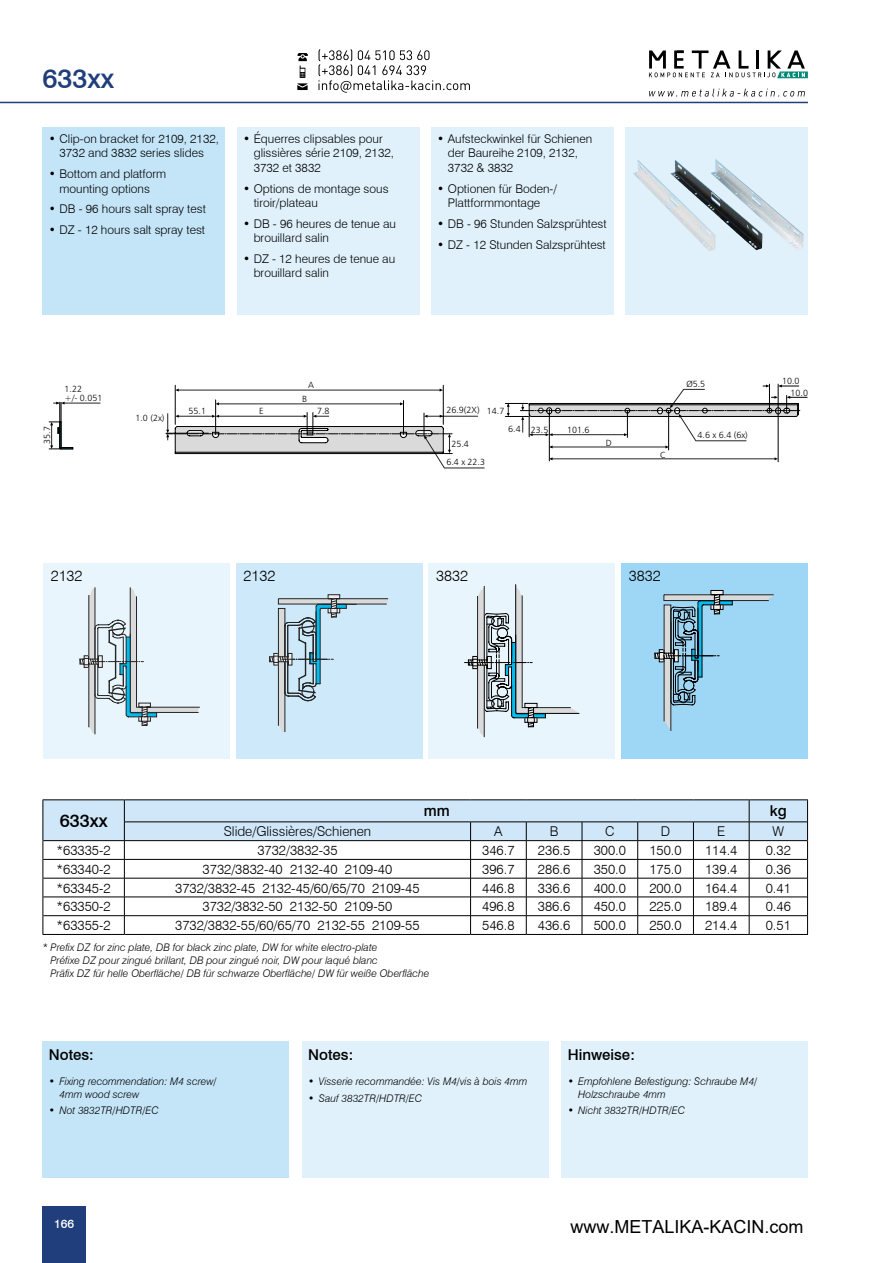
<style>
.page{position:relative;width:893px;height:1263px;background:#fff}
.page>*{position:absolute;margin:0;border:0;box-sizing:border-box;transform-origin:0 0}
.t1{font:500 27px "Swiss 721 BT";letter-spacing:-.005em;color:#203d7c}
.t2{font:18px "Arial";color:#000}
.t3{font:500 18px "Swiss 721 BT";color:#000}
.t4{font:500 15px "Swiss 721 BT";color:#000}
.t5{font:300 15px "Swiss 721 BT";color:#000}
.t6{font:300 13.5px "Swiss 721 BT";color:#000}
.t7{font:300 12px/14.4px "Swiss 721 BT";color:#000}
.t8{font:500 12px "Swiss 721 BT";color:#fff}
.t9{font:italic 300 10.5px/12.6px "Swiss 721 BT";color:#000}
.t10{font:8.85px/8.6px "Humanist 777 BT Light B";color:#000}
</style>
<div class="page">
<hr style="left:0;top:102px;width:808px;height:1px;background:#203d7c">
<div style="left:43px;top:1206px;width:43px;height:57px;background:#203d7c"></div>
<div style="left:43px;top:128px;width:182px;height:187px;background:#c4e5f8"></div>
<div style="left:237px;top:128px;width:183px;height:187px;background:#e0f1fb"></div>
<div style="left:431px;top:128px;width:183px;height:187px;background:#e0f1fb"></div>
<div style="left:625px;top:128px;width:183px;height:187px;background:#e0f1fb"></div>
<img style="left:711px;top:159px;width:93px;height:92px">
<hr style="left:43px;top:799px;width:81px;height:1px;background:#000">
<hr style="left:124px;top:799px;width:347px;height:1px;background:#000">
<hr style="left:471px;top:799px;width:55px;height:1px;background:#000">
<hr style="left:526px;top:799px;width:56px;height:1px;background:#000">
<hr style="left:582px;top:799px;width:56px;height:1px;background:#000">
<hr style="left:638px;top:799px;width:55px;height:1px;background:#000">
<hr style="left:693px;top:799px;width:56px;height:1px;background:#000">
<hr style="left:749px;top:799px;width:59px;height:1px;background:#000">
<hr style="left:43px;top:934px;width:81px;height:1px;background:#000">
<hr style="left:124px;top:934px;width:347px;height:1px;background:#000">
<hr style="left:471px;top:934px;width:55px;height:1px;background:#000">
<hr style="left:526px;top:934px;width:56px;height:1px;background:#000">
<hr style="left:582px;top:934px;width:56px;height:1px;background:#000">
<hr style="left:638px;top:934px;width:55px;height:1px;background:#000">
<hr style="left:693px;top:934px;width:56px;height:1px;background:#000">
<hr style="left:749px;top:934px;width:59px;height:1px;background:#000">
<svg style="left:43px;top:800px;width:765px;height:134px"></svg>
<div style="left:43px;top:1042px;width:246px;height:136px;background:#c4e5f8"></div>
<div style="left:561px;top:1042px;width:247px;height:136px;background:#e0f1fb"></div>
<div style="left:302px;top:1042px;width:247px;height:136px;background:#e0f1fb"></div>
<svg style="left:166px;top:384px;width:641px;height:84px"></svg>
<hr style="left:64px;top:403px;width:36px;height:1px;background:#242424">
<svg style="left:49px;top:402px;width:24px;height:47px"></svg>
<div style="left:43px;top:563px;width:187px;height:195px;background:#e9f5fc"></div>
<svg style="left:79px;top:587px;width:121px;height:148px"></svg>
<div style="left:236px;top:563px;width:187px;height:195px;background:#cee9f9"></div>
<svg style="left:269px;top:594px;width:120px;height:139px"></svg>
<div style="left:429px;top:563px;width:186px;height:195px;background:#e9f5fc"></div>
<hr style="left:515px;top:584px;width:1px;height:128px;background:#000">
<svg style="left:464px;top:585px;width:116px;height:153px"></svg>
<div style="left:621px;top:563px;width:187px;height:195px;background:#9ed6f5"></div>
<svg style="left:654px;top:590px;width:120px;height:141px"></svg>
<svg style="left:649px;top:50px;width:159px;height:28px"></svg>
<svg style="left:318px;top:49px;width:152px;height:44px"></svg>
<svg style="left:297px;top:53px;width:11px;height:37px"></svg>
<svg style="left:649px;top:89px;width:156px;height:8px"></svg>
<h1 class="t1" style="left:43px;top:62px;width:73px">633xx</h1>
<p class="t7" style="left:49px;top:131px;width:172px;text-align:center">• Clip-on bracket for 2109, 2132,<br>3732 and 3832 series slides</p>
<p class="t7" style="left:49px;top:167px;width:119px;text-align:center">• Bottom and platform mounting options</p>
<p class="t7" style="left:49px;top:202px;width:159px">• DB - 96 hours salt spray test</p>
<p class="t7" style="left:49px;top:223px;width:158px">• DZ - 12 hours salt spray test</p>
<p class="t7" style="left:254px;top:131px;width:142px;text-indent:-11px">• Équerres clipsables pour glissières série 2109, 2132,<br>3732 et 3832</p>
<p class="t7" style="left:254px;top:181px;width:136px;text-indent:-11px">• Options de montage sous tiroir/plateau</p>
<p class="t7" style="left:254px;top:216px;width:144px;text-indent:-11px">• DB - 96 heures de tenue au brouillard salin</p>
<p class="t7" style="left:254px;top:251px;width:143px;text-indent:-11px">• DZ - 12 heures de tenue au brouillard salin</p>
<p class="t10" style="left:65px;top:385px;width:39px">1.22<br>+/- 0.051</p>
<p class="t10" style="left:308px;top:381px;width:7px">A</p>
<p class="t10" style="left:302px;top:394px;width:6px">B</p>
<p class="t7" style="left:448px;top:131px;width:146px;text-indent:-11px">• Aufsteckwinkel für Schienen der Baureihe 2109, 2132,<br>3732 &amp; 3832</p>
<p class="t7" style="left:437px;top:181px;width:121px;text-align:center">• Optionen für Boden-/<br>Plattformmontage</p>
<p class="t7" style="left:437px;top:216px;width:171px">• DB - 96 Stunden Salzsprühtest</p>
<p class="t7" style="left:437px;top:237px;width:170px">• DZ - 12 Stunden Salzsprühtest</p>
<p class="t10" style="left:43px;top:444px;width:19px;rotate:-90deg">35.7</p>
<p class="t10" style="left:135px;top:414px;width:31px">1.0 (2x)</p>
<p class="t10" style="left:189px;top:407px;width:19px">55.1</p>
<p class="t10" style="left:259px;top:407px;width:6px">E</p>
<p class="t10" style="left:317px;top:407px;width:14px">7.8</p>
<p class="t10" style="left:446px;top:406px;width:35px">26.9(2X)</p>
<p class="t10" style="left:451px;top:439px;width:19px">25.4</p>
<p class="t10" style="left:487px;top:406px;width:19px">14.7</p>
<p class="t10" style="left:508px;top:425px;width:42px">6.4 23.5</p>
<p class="t10" style="left:446px;top:458px;width:40px">6.4 x 22.3</p>
<p class="t10" style="left:567px;top:425px;width:24px">101.6</p>
<p class="t10" style="left:606px;top:439px;width:7px">D</p>
<p class="t10" style="left:660px;top:450px;width:7px">C</p>
<p class="t10" style="left:686px;top:380px;width:20px">Ø5.5</p>
<p class="t10" style="left:698px;top:431px;width:52px">4.6 x 6.4 (6x)</p>
<p class="t10" style="left:782px;top:377px;width:19px">10.0</p>
<p class="t10" style="left:790px;top:388px;width:19px">10.0</p>
<p class="t5" style="left:51px;top:566px;width:33px">2132</p>
<p class="t5" style="left:243px;top:566px;width:33px">2132</p>
<p class="t5" style="left:436px;top:566px;width:33px">3832</p>
<p class="t5" style="left:629px;top:566px;width:33px">3832</p>
<h2 class="t3" style="left:60px;top:810px;width:49px">633xx</h2>
<p class="t4" style="left:424px;top:801px;width:27px">mm</p>
<p class="t4" style="left:770px;top:801px;width:19px">kg</p>
<p class="t6" style="left:224px;top:823px;width:149px">Slide/Glissières/Schienen</p>
<p class="t6" style="left:494px;top:823px;width:10px">A</p>
<p class="t6" style="left:550px;top:823px;width:10px">B</p>
<p class="t6" style="left:605px;top:823px;width:11px">C</p>
<p class="t6" style="left:661px;top:823px;width:11px">D</p>
<p class="t6" style="left:717px;top:823px;width:10px">E</p>
<p class="t6" style="left:772px;top:823px;width:13px">W</p>
<p class="t6" style="left:56px;top:842px;width:56px">*63335-2</p>
<p class="t6" style="left:257px;top:842px;width:82px">3732/3832-35</p>
<p class="t6" style="left:482px;top:842px;width:34px">346.7</p>
<p class="t6" style="left:538px;top:842px;width:34px">236.5</p>
<p class="t6" style="left:594px;top:842px;width:34px">300.0</p>
<p class="t6" style="left:649px;top:842px;width:34px">150.0</p>
<p class="t6" style="left:705px;top:842px;width:34px">114.4</p>
<p class="t6" style="left:766px;top:842px;width:27px">0.32</p>
<p class="t6" style="left:56px;top:861px;width:56px">*63340-2</p>
<p class="t6" style="left:203px;top:861px;width:191px">3732/3832-40 2132-40 2109-40</p>
<p class="t6" style="left:482px;top:861px;width:34px">396.7</p>
<p class="t6" style="left:538px;top:861px;width:34px">286.6</p>
<p class="t6" style="left:594px;top:861px;width:34px">350.0</p>
<p class="t6" style="left:649px;top:861px;width:34px">175.0</p>
<p class="t6" style="left:705px;top:861px;width:34px">139.4</p>
<p class="t6" style="left:766px;top:861px;width:27px">0.36</p>
<p class="t6" style="left:56px;top:880px;width:56px">*63345-2</p>
<p class="t6" style="left:175px;top:880px;width:246px">3732/3832-45 2132-45/60/65/70 2109-45</p>
<p class="t6" style="left:482px;top:880px;width:34px">446.8</p>
<p class="t6" style="left:538px;top:880px;width:34px">336.6</p>
<p class="t6" style="left:594px;top:880px;width:34px">400.0</p>
<p class="t6" style="left:649px;top:880px;width:34px">200.0</p>
<p class="t6" style="left:705px;top:880px;width:34px">164.4</p>
<p class="t6" style="left:766px;top:880px;width:27px">0.41</p>
<p class="t6" style="left:56px;top:898px;width:56px">*63350-2</p>
<p class="t6" style="left:203px;top:898px;width:191px">3732/3832-50 2132-50 2109-50</p>
<p class="t6" style="left:482px;top:898px;width:34px">496.8</p>
<p class="t6" style="left:538px;top:898px;width:34px">386.6</p>
<p class="t6" style="left:594px;top:898px;width:34px">450.0</p>
<p class="t6" style="left:649px;top:898px;width:34px">225.0</p>
<p class="t6" style="left:705px;top:898px;width:34px">189.4</p>
<p class="t6" style="left:766px;top:898px;width:27px">0.46</p>
<p class="t6" style="left:56px;top:917px;width:56px">*63355-2</p>
<p class="t6" style="left:175px;top:917px;width:246px">3732/3832-55/60/65/70 2132-55 2109-55</p>
<p class="t6" style="left:482px;top:917px;width:34px">546.8</p>
<p class="t6" style="left:538px;top:917px;width:34px">436.6</p>
<p class="t6" style="left:594px;top:917px;width:34px">500.0</p>
<p class="t6" style="left:649px;top:917px;width:34px">250.0</p>
<p class="t6" style="left:705px;top:917px;width:34px">214.4</p>
<p class="t6" style="left:766px;top:917px;width:27px">0.51</p>
<p class="t9" style="left:51px;top:941px;width:380px;text-indent:-8px">* Prefix DZ for zinc plate, DB for black zinc plate, DW for white electro-plate<br>Préfixe DZ pour zingué brillant, DB pour zingué noir, DW pour laqué blanc<br>Präfix DZ für helle Oberfläche/ DB für schwarze Oberfläche/ DW für weiße Oberfläche</p>
<p class="t4" style="left:49px;top:1045px;width:46px">Notes:</p>
<p class="t9" style="left:60px;top:1075px;width:159px;text-indent:-11px">• Fixing recommendation: M4 screw/<br>4mm wood screw</p>
<p class="t9" style="left:49px;top:1104px;width:111px">• Not 3832TR/HDTR/EC</p>
<p class="t8" style="left:54px;top:1217px;width:22px">166</p>
<p class="t4" style="left:308px;top:1045px;width:46px">Notes:</p>
<p class="t9" style="left:308px;top:1075px;width:221px">• Visserie recommandée: Vis M4/vis à bois 4mm</p>
<p class="t9" style="left:308px;top:1092px;width:115px">• Sauf 3832TR/HDTR/EC</p>
<p class="t4" style="left:568px;top:1045px;width:69px">Hinweise:</p>
<p class="t9" style="left:578px;top:1075px;width:180px;text-indent:-11px">• Empfohlene Befestigung: Schraube M4/<br>Holzschraube 4mm</p>
<p class="t9" style="left:568px;top:1104px;width:119px">• Nicht 3832TR/HDTR/EC</p>
<h2 class="t2" style="left:571px;top:1214px;width:235px">www.METALIKA-KACIN.com</h2>
</div>
